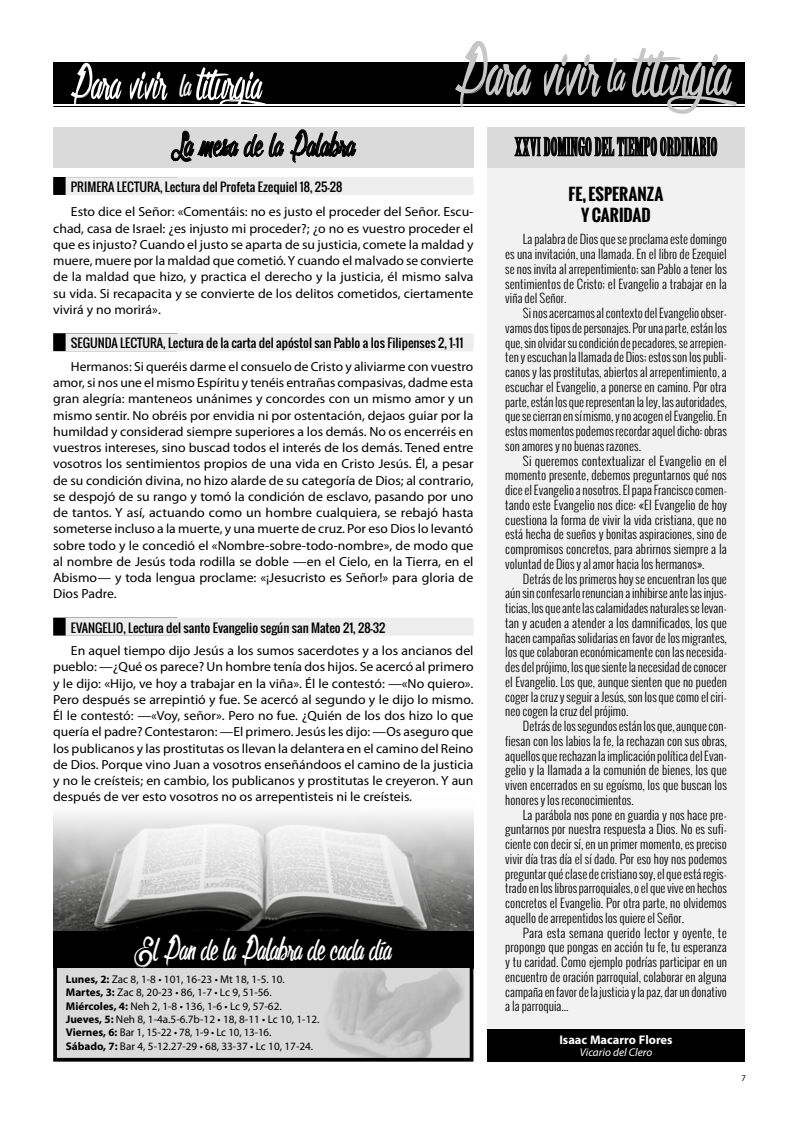
<style>
.page{position:relative;width:798px;height:1134px;background:#fff}
.page>*{position:absolute;margin:0;border:0;box-sizing:border-box;transform-origin:0 0}
.t1{font:58.62px "Olympic Branding";color:#fff}
.t2{font:42.25px "Olympic Branding";letter-spacing:.01em;color:#000;scale:1.1 1}
.t3{font:41.25px "Olympic Branding";color:#fff;scale:1.1 1}
.t4{font:24.5px "Birch Std";color:#000;scale:.85 1}
.t5{font:700 16.25px/21.2px "Oswald";color:#000;text-align:center}
.t6{font:13.12px/16.2px "Myriad Pro";color:#000;text-align:justify;scale:1.04 1}
.t7{font:13.12px/16.2px "Myriad Pro";color:#000;text-align:justify}
.t8{font:700 12.5px "Myriad Pro";color:#fff}
.t9{font:300 12.25px/14.8px "Oswald";color:#000;text-align:justify}
.t10{font:12px "Oswald";color:#000;scale:1.04 1}
.t11{font:11.25px/13.4px "Myriad Pro";color:#000}
.t12{font:italic 11.25px "Myriad Pro";color:#fff}
.t13{font:8.75px "Myriad Pro";color:#000}
.s1{font-size:40.88px}
.s2{font-weight:700}
</style>
<div class="page">
<div style="left:53px;top:127px;width:420px;height:41px;background:#dadada"></div>
<svg style="left:171px;top:131px;width:67px;height:30px"></svg>
<svg style="left:244px;top:134px;width:19px;height:22px"></svg>
<svg style="left:269px;top:133px;width:14px;height:24px"></svg>
<svg style="left:290px;top:130px;width:66px;height:32px"></svg>
<div style="left:53px;top:62px;width:691px;height:41px;background:#000"></div>
<hr style="left:53px;top:106px;width:691px;height:1px;background:#000">
<svg style="left:455px;top:41px;width:281px;height:73px"></svg>
<div style="left:487px;top:127px;width:257px;height:935px;background:#f2f2f2"></div>
<img style="left:53px;top:813px;width:420px;height:118px">
<div style="left:487px;top:127px;width:257px;height:41px;background:#dadada"></div>
<svg style="left:514px;top:136px;width:202px;height:21px"></svg>
<div style="left:53px;top:177px;width:124px;height:18px;background:#000"></div>
<div style="left:66px;top:177px;width:407px;height:18px;background:#ededed"></div>
<div style="left:53px;top:333px;width:124px;height:18px;background:#000"></div>
<div style="left:66px;top:333px;width:407px;height:18px;background:#ededed"></div>
<div style="left:53px;top:617px;width:124px;height:19px;background:#000"></div>
<div style="left:66px;top:618px;width:407px;height:18px;background:#ededed"></div>
<div style="left:487px;top:1029px;width:257px;height:33px;background:#000"></div>
<div style="left:55px;top:933px;width:416px;height:127px;background:#dadada"></div>
<div style="left:53px;top:931px;width:420px;height:131px;border:4px solid #000"></div>
<div style="left:53px;top:931px;width:420px;height:36px;background:#000"></div>
<img style="left:323px;top:967px;width:142px;height:95px">
<h1 class="t1" style="left:71px;top:58px;width:212px">Para vivir <span class="s1">la</span> liturgia</h1>
<h2 class="t2" style="left:171px;top:127px;width:169px">La mesa de la Palabra</h2>
<p class="t10" style="left:71px;top:178px;width:262px">PRIMERA LECTURA, Lectura del Profeta Ezequiel 18, 25-28</p>
<p class="t6" style="left:53px;top:204px;width:406px;text-indent:18px">Esto dice el Señor: «Comentáis: no es justo el proceder del Señor. Escu&shy;chad, casa de Israel: ¿es injusto mi proceder?; ¿o no es vuestro proceder el que es injusto? Cuando el justo se aparta de su justicia, comete la maldad y muere, muere por la maldad que cometió. Y cuando el malvado se convierte de la maldad que hizo, y practica el derecho y la justicia, él mismo salva su vida. Si recapacita y se convierte de los delitos cometidos, ciertamente vivirá y no morirá».</p>
<p class="t10" style="left:71px;top:334px;width:379px">SEGUNDA LECTURA, Lectura de la carta del apóstol san Pablo a los Filipenses 2, 1-11</p>
<p class="t7" style="left:53px;top:358px;width:422px;text-indent:18px">Hermanos: Si queréis darme el consuelo de Cristo y aliviarme con vuestro amor, si nos une el mismo Espíritu y tenéis entrañas compasivas, dadme esta gran alegría: manteneos unánimes y concordes con un mismo amor y un mismo sentir. No obréis por envidia ni por ostentación, dejaos guiar por la humildad y considerad siempre superiores a los demás. No os encerréis en vuestros intereses, sino buscad todos el interés de los demás. Tened entre vosotros los sentimientos propios de una vida en Cristo Jesús. Él, a pesar de su condición divina, no hizo alarde de su categoría de Dios; al contrario, se despojó de su rango y tomó la condición de esclavo, pasando por uno de tantos. Y así, actuando como un hombre cualquiera, se rebajó hasta someterse incluso a la muerte, y una muerte de cruz. Por eso Dios lo levantó sobre todo y le concedió el «Nombre-sobre-todo-nombre», de modo que al nombre de Jesús toda rodilla se doble —en el Cielo, en la Tierra, en el Abismo— y toda lengua proclame: «¡Jesucristo es Señor!» para gloria de Dios Padre.</p>
<p class="t10" style="left:71px;top:618px;width:304px">EVANGELIO, Lectura del santo Evangelio según san Mateo 21, 28-32</p>
<p class="t6" style="left:53px;top:642px;width:405px;text-indent:18px">En aquel tiempo dijo Jesús a los sumos sacerdotes y a los ancianos del pueblo: —¿Qué os parece? Un hombre tenía dos hijos. Se acercó al primero y le dijo: «Hijo, ve hoy a trabajar en la viña». Él le contestó: —«No quiero».<br>Pero después se arrepintió y fue. Se acercó al segundo y le dijo lo mismo.<br>Él le contestó: —«Voy, señor». Pero no fue. ¿Quién de los dos hizo lo que quería el padre? Contestaron: —El primero. Jesús les dijo: —Os aseguro que los publicanos y las prostitutas os llevan la delantera en el camino del Reino de Dios. Porque vino Juan a vosotros enseñándoos el camino de la justicia y no le creísteis; en cambio, los publicanos y prostitutas le creyeron. Y aun después de ver esto vosotros no os arrepentisteis ni le creísteis.</p>
<h3 class="t3" style="left:134px;top:931px;width:236px">El Pan de la Palabra de cada día</h3>
<p class="t11" style="left:66px;top:972px;width:255px"><span class="s2">Lunes, 2:</span> Zac 8, 1-8 • 101, 16-23 • Mt 18, 1-5. 10.<br><span class="s2">Martes, 3:</span> Zac 8, 20-23 • 86, 1-7 • Lc 9, 51-56.<br><span class="s2">Miércoles, 4:</span> Neh 2, 1-8 • 136, 1-6 • Lc 9, 57-62.<br><span class="s2">Jueves, 5:</span> Neh 8, 1-4a.5-6.7b-12 • 18, 8-11 • Lc 10, 1-12.<br><span class="s2">Viernes, 6:</span> Bar 1, 15-22 • 78, 1-9 • Lc 10, 13-16.<br><span class="s2">Sábado, 7:</span> Bar 4, 5-12.27-29 • 68, 33-37 • Lc 10, 17-24.</p>
<h3 class="t4" style="left:514px;top:133px;width:240px">XXVI DOMINGO DEL TIEMPO ORDINARIO</h3>
<h3 class="t5" style="left:568px;top:183px;width:96px">FE, ESPERANZA<br>Y CARIDAD</h3>
<p class="t9" style="left:505px;top:232px;width:223px;text-indent:18px">La palabra de Dios que se proclama este domingo es una invitación, una llamada. En el libro de Ezequiel se nos invita al arrepentimiento; san Pablo a tener los sentimientos de Cristo; el Evangelio a trabajar en la viña del Señor.</p>
<p class="t9" style="left:505px;top:305px;width:223px;text-indent:18px">Si nos acercamos al contexto del Evangelio obser&shy;vamos dos tipos de personajes. Por una parte, están los que, sin olvidar su condición de pecadores, se arrepien&shy;ten y escuchan la llamada de Dios; estos son los publi&shy;canos y las prostitutas, abiertos al arrepentimiento, a escuchar el Evangelio, a ponerse en camino. Por otra parte, están los que representan la ley, las autoridades, que se cierran en sí mismo, y no acogen el Evangelio. En estos momentos podemos recordar aquel dicho: obras son amores y no buenas razones.</p>
<p class="t9" style="left:505px;top:453px;width:223px;text-indent:18px">Si queremos contextualizar el Evangelio en el momento presente, debemos preguntarnos qué nos dice el Evangelio a nosotros. El papa Francisco comen&shy;tando este Evangelio nos dice: «El Evangelio de hoy cuestiona la forma de vivir la vida cristiana, que no está hecha de sueños y bonitas aspiraciones, sino de compromisos concretos, para abrirnos siempre a la voluntad de Dios y al amor hacia los hermanos».</p>
<p class="t9" style="left:505px;top:571px;width:223px;text-indent:18px">Detrás de los primeros hoy se encuentran los que aún sin confesarlo renuncian a inhibirse ante las injus&shy;ticias, los que ante las calamidades naturales se levan&shy;tan y acuden a atender a los damnificados, los que hacen campañas solidarias en favor de los migrantes, los que colaboran económicamente con las necesida&shy;des del prójimo, los que siente la necesidad de conocer el Evangelio. Los que, aunque sienten que no pueden coger la cruz y seguir a Jesús, son los que como el ciri&shy;neo cogen la cruz del prójimo.</p>
<p class="t9" style="left:505px;top:718px;width:223px;text-indent:18px">Detrás de los segundos están los que, aunque con&shy;fiesan con los labios la fe, la rechazan con sus obras, aquellos que rechazan la implicación política del Evan&shy;gelio y la llamada a la comunión de bienes, los que viven encerrados en su egoísmo, los que buscan los honores y los reconocimientos.</p>
<p class="t9" style="left:505px;top:807px;width:223px;text-indent:18px">La parábola nos pone en guardia y nos hace pre&shy;guntarnos por nuestra respuesta a Dios. No es sufi&shy;ciente con decir sí, en un primer momento, es preciso vivir día tras día el sí dado. Por eso hoy nos podemos preguntar qué clase de cristiano soy, el que está regis&shy;trado en los libros parroquiales, o el que vive en hechos concretos el Evangelio. Por otra parte, no olvidemos aquello de arrepentidos los quiere el Señor.</p>
<p class="t9" style="left:505px;top:925px;width:223px;text-indent:18px">Para esta semana querido lector y oyente, te propongo que pongas en acción tu fe, tu esperanza y tu caridad. Como ejemplo podrías participar en un encuentro de oración parroquial, colaborar en alguna campaña en favor de la justicia y la paz, dar un donativo a la parroquia...</p>
<p class="t8" style="left:559px;top:1031px;width:115px">Isaac Macarro Flores</p>
<p class="t12" style="left:579px;top:1045px;width:74px">Vicario del Clero</p>
<p class="t13" style="left:741px;top:1072px;width:6px">7</p>
</div>
